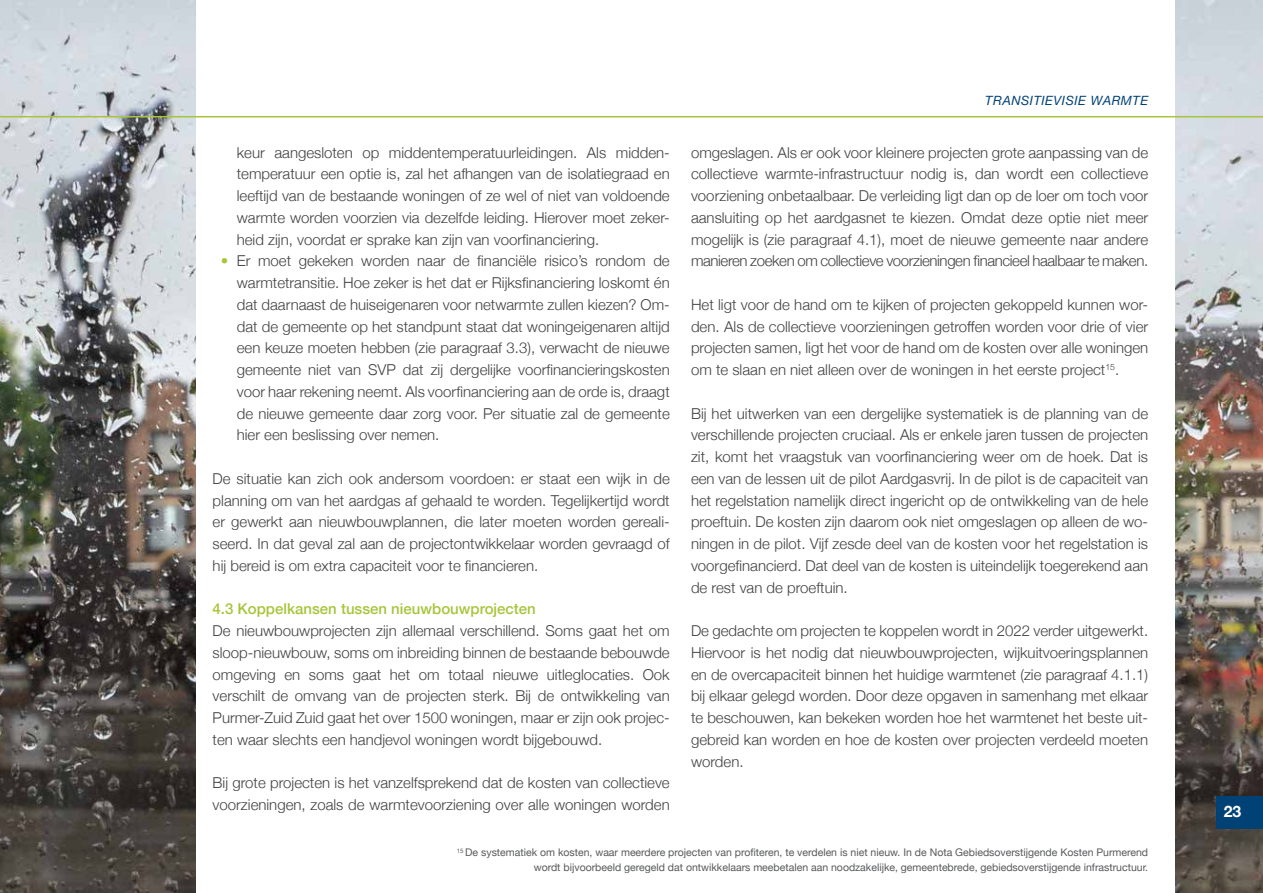
<style>
.page{position:relative;width:1263px;height:893px;background:#fff}
.page>*{position:absolute;margin:0;border:0;box-sizing:border-box;transform-origin:0 0}
.t1{font:700 15.75px "Helvetica Neue";color:#fff}
.t2{font:300 15px/21.8px "Helvetica Neue";color:#414042;text-align:justify}
.t3{font:500 15px "Helvetica Neue";color:#a7c539}
.t4{font:italic 12.75px "Helvetica Neue";letter-spacing:.04em;color:#004176}
.t5{font:10.5px/15px "Helvetica Neue";color:#58595b;text-align:right}
.s1{color:#a7c539}
</style>
<div class="page">
<img style="left:0;top:0;width:196px;height:893px">
<img style="left:1175px;top:0;width:88px;height:893px">
<div style="left:1216px;top:796px;width:47px;height:33px;background:#004176"></div>
<hr style="left:0;top:116px;width:1263px;height:1px;background:#a7c539">
<p class="t2" style="left:237px;top:140px;width:434px;text-align:left">keur aangesloten op middentemperatuurleidingen. Als midden&shy;temperatuur een optie is, zal het afhangen van de isolatiegraad en leeftijd van de bestaande woningen of ze wel of niet van voldoende warmte worden voorzien via dezelfde leiding. Hierover moet zeker&shy;heid zijn, voordat er sprake kan zijn van voorfinanciering.</p>
<p class="t2" style="left:237px;top:249px;width:434px;text-indent:-16px"><span class="s1">•</span> Er moet gekeken worden naar de financiële risico’s rondom de warmtetransitie. Hoe zeker is het dat er Rijksfinanciering loskomt én dat daarnaast de huiseigenaren voor netwarmte zullen kiezen? Om&shy;dat de gemeente op het standpunt staat dat woningeigenaren altijd een keuze moeten hebben (zie paragraaf 3.3), verwacht de nieuwe gemeente niet van SVP dat zij dergelijke voorfinancieringskosten voor haar rekening neemt. Als voorfinanciering aan de orde is, draagt de nieuwe gemeente daar zorg voor. Per situatie zal de gemeente hier een beslissing over nemen.</p>
<p class="t2" style="left:213px;top:467px;width:459px">De situatie kan zich ook andersom voordoen: er staat een wijk in de planning om van het aardgas af gehaald te worden. Tegelijkertijd wordt er gewerkt aan nieuwbouwplannen, die later moeten worden gereali&shy;seerd. In dat geval zal aan de projectontwikkelaar worden gevraagd of hij bereid is om extra capaciteit voor te financieren.</p>
<p class="t3" style="left:213px;top:597px;width:325px">4.3 Koppelkansen tussen nieuwbouwprojecten</p>
<p class="t2" style="left:213px;top:619px;width:459px">De nieuwbouwprojecten zijn allemaal verschillend. Soms gaat het om sloop-nieuwbouw, soms om inbreiding binnen de bestaande bebouwde omgeving en soms gaat het om totaal nieuwe uitleglocaties. Ook verschilt de omvang van de projecten sterk. Bij de ontwikkeling van Purmer-Zuid Zuid gaat het over 1500 woningen, maar er zijn ook projec&shy;ten waar slechts een handjevol woningen wordt bijgebouwd.</p>
<p class="t2" style="left:213px;top:771px;width:459px">Bij grote projecten is het vanzelfsprekend dat de kosten van collectieve voorzieningen, zoals de warmtevoorziening over alle woningen worden</p>
<p class="t4" style="left:985px;top:91px;width:164px">TRANSITIEVISIE WARMTE</p>
<p class="t2" style="left:691px;top:140px;width:459px">omgeslagen. Als er ook voor kleinere projecten grote aanpassing van de collectieve warmte-infrastructuur nodig is, dan wordt een collectieve voorziening onbetaalbaar. De verleiding ligt dan op de loer om toch voor aansluiting op het aardgasnet te kiezen. Omdat deze optie niet meer mogelijk is (zie paragraaf 4.1), moet de nieuwe gemeente naar andere manieren zoeken om collectieve voorzieningen financieel haalbaar te maken.</p>
<p class="t2" style="left:691px;top:293px;width:459px">Het ligt voor de hand om te kijken of projecten gekoppeld kunnen wor&shy;den. Als de collectieve voorzieningen getroffen worden voor drie of vier projecten samen, ligt het voor de hand om de kosten over alle woningen om te slaan en niet alleen over de woningen in het eerste project<sup>15</sup>.</p>
<p class="t2" style="left:691px;top:401px;width:459px">Bij het uitwerken van een dergelijke systematiek is de planning van de verschillende projecten cruciaal. Als er enkele jaren tussen de projecten zit, komt het vraagstuk van voorfinanciering weer om de hoek. Dat is een van de lessen uit de pilot Aardgasvrij. In de pilot is de capaciteit van het regelstation namelijk direct ingericht op de ontwikkeling van de hele proeftuin. De kosten zijn daarom ook niet omgeslagen op alleen de wo&shy;ningen in de pilot. Vijf zesde deel van de kosten voor het regelstation is voorgefinancierd. Dat deel van de kosten is uiteindelijk toegerekend aan de rest van de proeftuin.</p>
<p class="t2" style="left:691px;top:619px;width:459px">De gedachte om projecten te koppelen wordt in 2022 verder uitgewerkt.<br>Hiervoor is het nodig dat nieuwbouwprojecten, wijkuitvoeringsplannen en de overcapaciteit binnen het huidige warmtenet (zie paragraaf 4.1.1) bij elkaar gelegd worden. Door deze opgaven in samenhang met elkaar te beschouwen, kan bekeken worden hoe het warmtenet het beste uit&shy;gebreid kan worden en hoe de kosten over projecten verdeeld moeten worden.</p>
<p class="t5" style="left:457px;top:846px;width:693px"><sup>15</sup> De systematiek om kosten, waar meerdere projecten van profiteren, te verdelen is niet nieuw. In de Nota Gebiedsoverstijgende Kosten Purmerend wordt bijvoorbeeld geregeld dat ontwikkelaars meebetalen aan noodzakelijke, gemeentebrede, gebiedsoverstijgende infrastructuur.</p>
<p class="t1" style="left:1224px;top:799px;width:19px">23</p>
</div>
